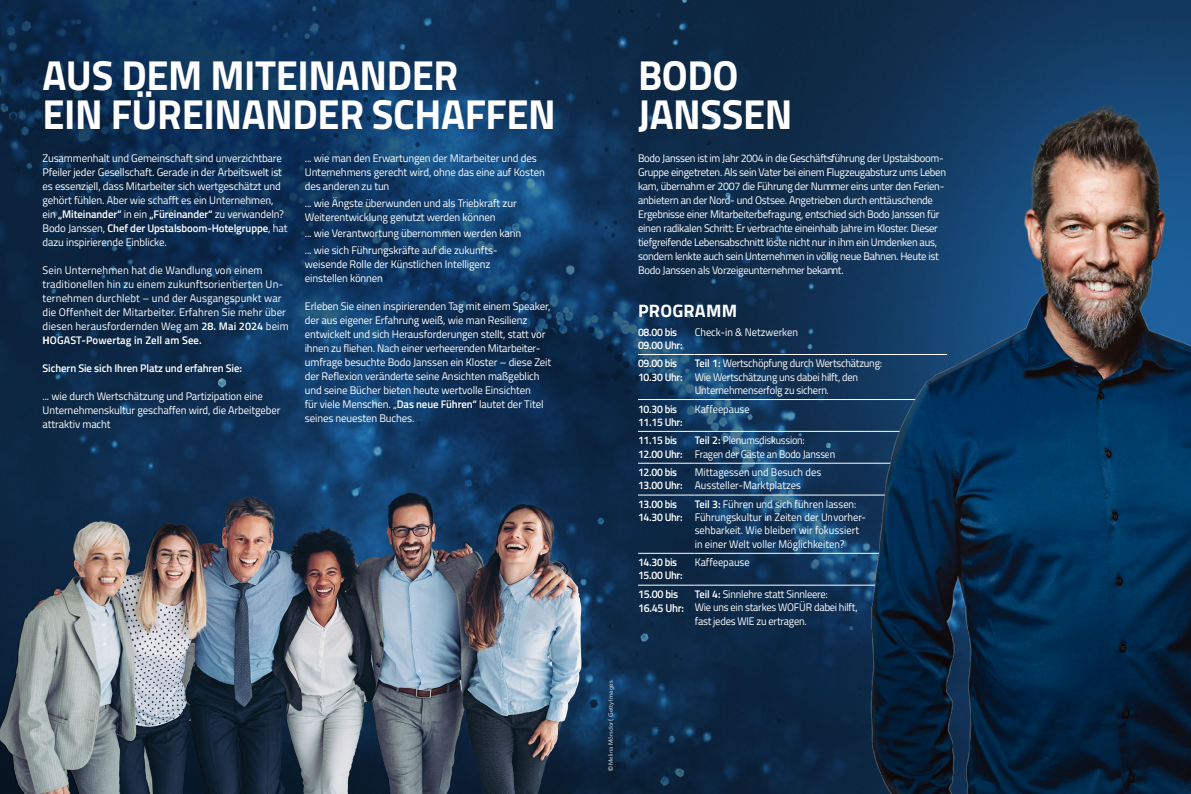
<style>
.page{position:relative;width:1191px;height:794px;background:#fff}
.page>*{position:absolute;margin:0;border:0;box-sizing:border-box;transform-origin:0 0}
.t1{font:700 42px/39px "Titillium Web";letter-spacing:-.01em;color:#fff;scale:.95 1}
.t2{font:700 18px "Titillium Web";letter-spacing:.015em;color:#fff}
.t3{font:600 11.3px/13.6px "Titillium Web";letter-spacing:-.025em;color:#fff;scale:.95 1}
.t4{font:11px/14px "Titillium Web";letter-spacing:-.01em;color:#fff}
.t5{font:11px/14px "Titillium Web";letter-spacing:-.01em;color:#fff;scale:.96 1}
.t6{font:11px/13.2px "Titillium Web";letter-spacing:-.01em;color:#fff;scale:.95 1}
.t7{font:11px/14px "Titillium Web";letter-spacing:.01em;color:#fff}
.t8{font:600 11px/13.2px "Titillium Web";letter-spacing:-.025em;color:#fff;scale:.95 1}
.t9{font:11px/13.2px "Titillium Web";letter-spacing:-.01em;color:#fff;scale:.93 1}
.t10{font:600 11px "Titillium Web";letter-spacing:-.025em;color:#fff}
.t11{font:6px "Avenir Next";color:#fff}
.s1{font-weight:600}
.s2{font-weight:700}
</style>
<div class="page">
<img style="left:0;top:0;width:1191px;height:794px">
<hr style="left:638px;top:354px;width:56px;height:1px;background:#fff">
<hr style="left:694px;top:354px;width:253px;height:1px;background:#fff">
<hr style="left:638px;top:399px;width:56px;height:1px;background:#fff">
<hr style="left:694px;top:399px;width:253px;height:1px;background:#fff">
<hr style="left:638px;top:431px;width:56px;height:1px;background:#fff">
<hr style="left:694px;top:431px;width:253px;height:1px;background:#fff">
<hr style="left:638px;top:463px;width:56px;height:1px;background:#fff">
<hr style="left:694px;top:463px;width:253px;height:1px;background:#fff">
<hr style="left:638px;top:494px;width:56px;height:1px;background:#fff">
<hr style="left:694px;top:494px;width:253px;height:1px;background:#fff">
<hr style="left:638px;top:553px;width:56px;height:1px;background:#fff">
<hr style="left:694px;top:553px;width:253px;height:1px;background:#fff">
<hr style="left:638px;top:584px;width:56px;height:1px;background:#fff">
<hr style="left:694px;top:584px;width:253px;height:1px;background:#fff">
<img style="left:828px;top:64px;width:363px;height:730px">
<p class="t1" style="left:43px;top:54px;width:542px">AUS DEM MITEINANDER<br>EIN FÜREINANDER SCHAFFEN</p>
<p class="t4" style="left:43px;top:150px;width:246px">Zusammenhalt und Gemeinschaft sind unverzichtbare Pfeiler jeder Gesellschaft. Gerade in der Arbeitswelt ist es essenziell, dass Mitarbeiter sich wertgeschätzt und gehört fühlen. Aber wie schafft es ein Unternehmen, ein <span class="s1">„Miteinander“</span> in ein <span class="s1">„Füreinander“</span> zu verwandeln?<br>Bodo Janssen, <span class="s1">Chef der Upstalsboom-Hotelgruppe</span>, hat dazu inspirierende Einblicke.</p>
<p class="t7" style="left:43px;top:262px;width:248px">Sein Unternehmen hat die Wandlung von einem traditionellen hin zu einem zukunftsorientierten Un&shy;ternehmen durchlebt – und der Ausgangspunkt war die Offenheit der Mitarbeiter. Erfahren Sie mehr über diesen herausfordernden Weg am <span class="s1">28. Mai 2024</span> beim <span class="s2">H</span><span class="s1">OGAST-Powertag in Zell am See.</span></p>
<p class="t10" style="left:43px;top:359px;width:201px">Sichern Sie sich Ihren Platz und erfahren Sie:</p>
<p class="t4" style="left:43px;top:388px;width:239px">... wie durch Wertschätzung und Partizipation eine<br>Unternehmenskultur geschaffen wird, die Arbeitgeber attraktiv macht</p>
<p class="t4" style="left:305px;top:150px;width:241px">... wie man den Erwartungen der Mitarbeiter und des<br>Unternehmens gerecht wird, ohne das eine auf Kosten des anderen zu tun</p>
<p class="t4" style="left:305px;top:195px;width:213px">... wie Ängste überwunden und als Triebkraft zur<br>Weiterentwicklung genutzt werden können</p>
<p class="t4" style="left:305px;top:226px;width:218px">... wie Verantwortung übernommen werden kann</p>
<p class="t4" style="left:305px;top:243px;width:194px">... wie sich Führungskräfte auf die zukunfts&shy;weisende Rolle der Künstlichen Intelligenz einstellen können</p>
<p class="t4" style="left:305px;top:299px;width:247px">Erleben Sie einen inspirierenden Tag mit einem Speaker, der aus eigener Erfahrung weiß, wie man Resilienz entwickelt und sich Herausforderungen stellt, statt vor ihnen zu fliehen. Nach einer verheerenden Mitarbeiter-</p>
<p class="t4" style="left:305px;top:355px;width:248px">umfrage besuchte Bodo Janssen ein Kloster – diese Zeit der Reflexion veränderte seine Ansichten maßgeblich und seine Bücher bieten heute wertvolle Einsichten<br>für viele Menschen. „<span class="s1">Das neue Führen“</span> lautet der Titel seines neuesten Buches.</p>
<p class="t11" style="left:605px;top:771px;width:92px;rotate:-90deg">© Melina Mörsdorf, Getty Images</p>
<p class="t1" style="left:638px;top:54px;width:164px">BODO<br>JANSSEN</p>
<p class="t5" style="left:638px;top:150px;width:322px">Bodo Janssen ist im Jahr 2004 in die Geschäftsführung der Upstalsboom-Gruppe eingetreten. Als sein Vater bei einem Flugzeugabsturz ums Leben kam, übernahm er 2007 die Führung der Nummer eins unter den Ferien&shy;anbietern an der Nord- und Ostsee. Angetrieben durch enttäuschende Ergebnisse einer Mitarbeiterbefragung, entschied sich Bodo Janssen für einen radikalen Schritt: Er verbrachte eineinhalb Jahre im Kloster. Dieser tiefgreifende Lebensabschnitt löste nicht nur in ihm ein Umdenken aus, sondern lenkte auch sein Unternehmen in völlig neue Bahnen. Heute ist Bodo Janssen als Vorzeigeunternehmer bekannt.</p>
<p class="t2" style="left:638px;top:297px;width:101px">PROGRAMM</p>
<p class="t8" style="left:638px;top:324px;width:48px">08.00 bis<br>09.00 Uhr:</p>
<p class="t6" style="left:694px;top:325px;width:110px">Check-in &amp; Netzwerken</p>
<p class="t8" style="left:638px;top:356px;width:48px">09.00 bis<br>10.30 Uhr:</p>
<p class="t6" style="left:694px;top:356px;width:199px"><span class="s1">Teil 1:</span> Wertschöpfung durch Wertschätzung:<br>Wie Wertschätzung uns dabei hilft, den<br>Unternehmenserfolg zu sichern.</p>
<p class="t8" style="left:638px;top:401px;width:48px">10.30 bis<br>11.15 Uhr:</p>
<p class="t6" style="left:694px;top:401px;width:59px">Kaffeepause</p>
<p class="t8" style="left:638px;top:433px;width:48px">11.15 bis<br>12.00 Uhr:</p>
<p class="t9" style="left:694px;top:433px;width:153px"><span class="s1">Teil 2:</span> Plenumsdiskussion:<br>Fragen der Gäste an Bodo Janssen</p>
<p class="t8" style="left:638px;top:465px;width:48px">12.00 bis<br>13.00 Uhr:</p>
<p class="t6" style="left:694px;top:465px;width:135px">Mittagessen und Besuch des<br>Aussteller-Marktplatzes</p>
<p class="t8" style="left:638px;top:497px;width:48px">13.00 bis<br>14.30 Uhr:</p>
<p class="t6" style="left:694px;top:497px;width:182px"><span class="s1">Teil 3:</span> Führen und sich führen lassen:<br>Führungskultur in Zeiten der Unvorher&shy;sehbarkeit. Wie bleiben wir fokussiert in einer Welt voller Möglichkeiten?</p>
<p class="t8" style="left:638px;top:555px;width:48px">14.30 bis<br>15.00 Uhr:</p>
<p class="t6" style="left:694px;top:555px;width:59px">Kaffeepause</p>
<p class="t3" style="left:638px;top:587px;width:50px">15.00 bis<br>16.45 Uhr:</p>
<p class="t6" style="left:694px;top:587px;width:173px"><span class="s1">Teil 4:</span> Sinnlehre statt Sinnleere:<br>Wie uns ein starkes WOFÜR dabei hilft, fast jedes WIE zu ertragen.</p>
</div>
